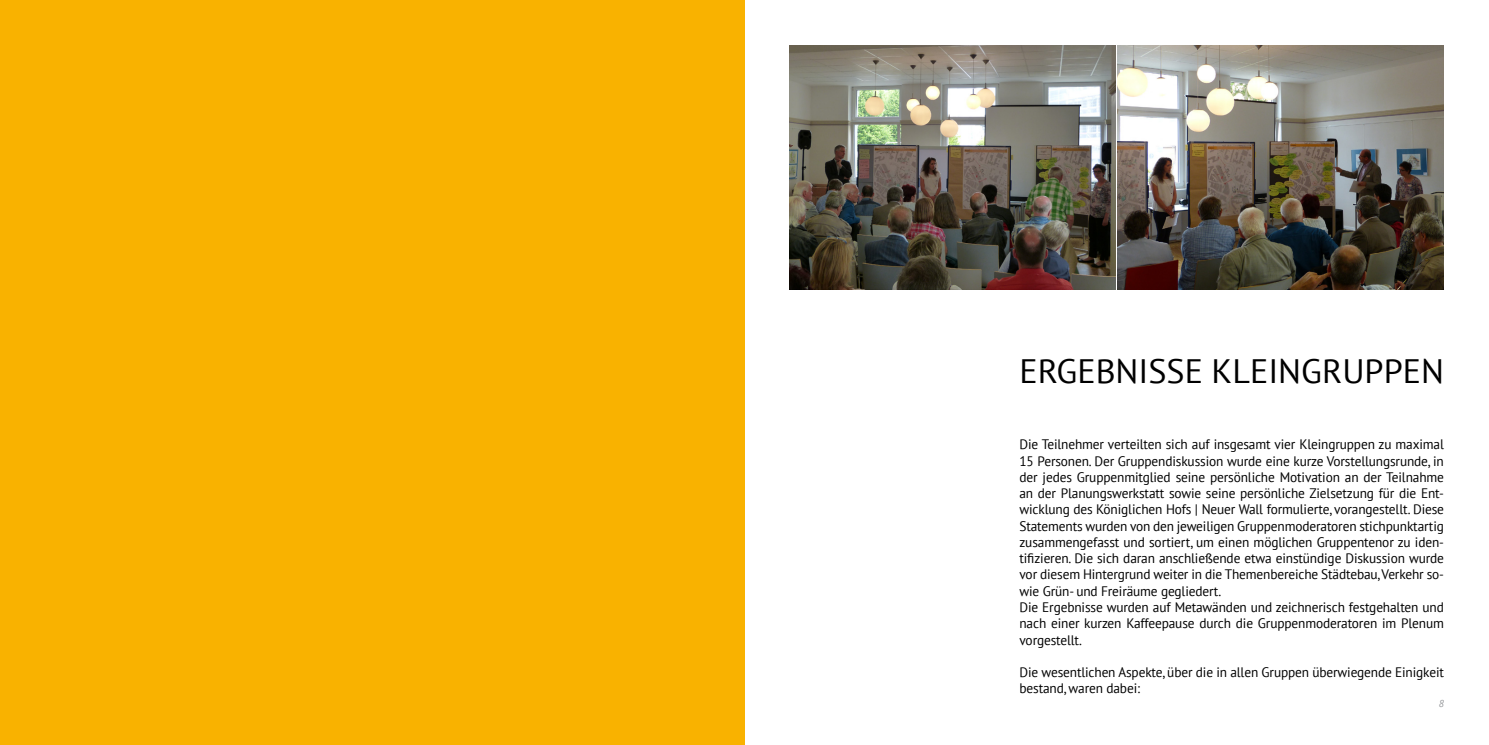
<style>
.page{position:relative;width:1489px;height:745px;background:#fff}
.page>*{position:absolute;margin:0;border:0;box-sizing:border-box;transform-origin:0 0}
.t1{font:33.75px "PT Sans";color:#000}
.t2{font:13.75px/16.2px "PT Sans";letter-spacing:-.01em;color:#000}
.t3{font:italic 10px "PT Sans";color:#97999c}
</style>
<div class="page">
<div style="left:0;top:0;width:744px;height:744px;background:#f9b200"></div>
<img style="left:789px;top:45px;width:326px;height:244px">
<img style="left:1117px;top:45px;width:326px;height:244px">
<h1 class="t1" style="left:1019px;top:349px;width:426px">ERGEBNISSE KLEINGRUPPEN</h1>
<p class="t2" style="left:1019px;top:435px;width:426px">Die Teilnehmer verteilten sich auf insgesamt vier Kleingruppen zu maximal 15 Personen. Der Gruppendiskussion wurde eine kurze Vorstellungsrunde, in der jedes Gruppenmitglied seine persönliche Motivation an der Teilnahme an der Planungswerkstatt sowie seine persönliche Zielsetzung für die Ent&shy;wicklung des Königlichen Hofs | Neuer Wall formulierte, vorangestellt. Diese Statements wurden von den jeweiligen Gruppenmoderatoren stichpunktartig zusammengefasst und sortiert, um einen möglichen Gruppentenor zu iden&shy;tifizieren. Die sich daran anschließende etwa einstündige Diskussion wurde vor diesem Hintergrund weiter in die Themenbereiche Städtebau, Verkehr so&shy;wie Grün- und Freiräume gegliedert.<br>Die Ergebnisse wurden auf Metawänden und zeichnerisch festgehalten und nach einer kurzen Kaffeepause durch die Gruppenmoderatoren im Plenum vorgestellt.</p>
<p class="t2" style="left:1019px;top:663px;width:426px">Die wesentlichen Aspekte, über die in allen Gruppen überwiegende Einigkeit bestand, waren dabei:</p>
<p class="t3" style="left:1438px;top:697px;width:7px">8</p>
</div>
